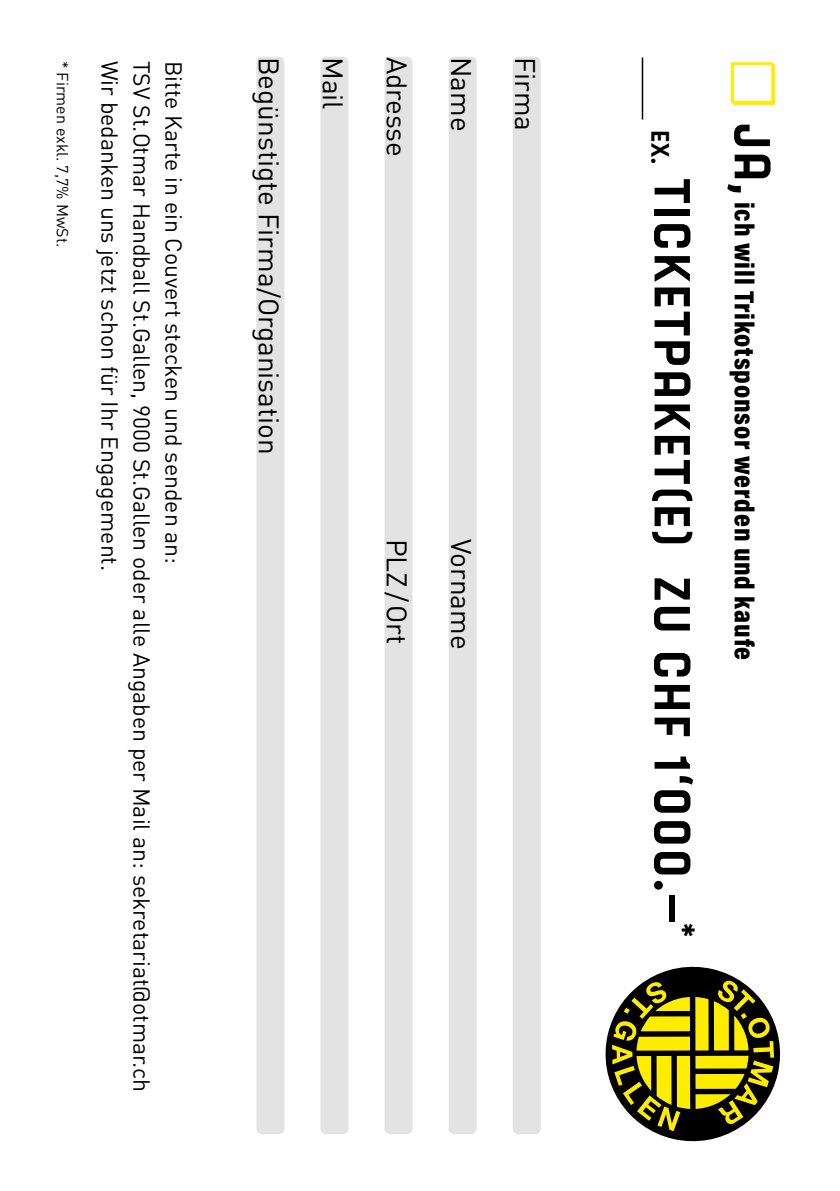
<style>
.page{position:relative;width:840px;height:1191px;background:#fff}
.page>*{position:absolute;margin:0;border:0;box-sizing:border-box;transform-origin:0 0}
.t1{font:56px "Letteria Pro Caps Sans";letter-spacing:.03em;color:#000}
.t2{font:28px "DIN";color:#000}
.t3{font:900 28px "Acumin Pro Cond";letter-spacing:.03em;color:#000}
.t4{font:23px/32px "DIN";color:#000}
.t5{font:16px "DIN";color:#000}
.s1{font-size:28px}
.s2{font-size:66px;color:#ffed00}
.s3{font-family:"Letteria Pro Caps Sans";font-weight:400;font-size:56px}
</style>
<div class="page">
<svg style="left:605px;top:966px;width:176px;height:176px"></svg>
<hr style="left:641px;top:58px;width:2px;height:61px;background:#000">
<div style="left:512px;top:57px;width:28px;height:1077px;background:#e3e3e3;border-radius:6px"></div>
<div style="left:448px;top:57px;width:28px;height:1077px;background:#e3e3e3;border-radius:6px"></div>
<div style="left:384px;top:57px;width:28px;height:1077px;background:#e3e3e3;border-radius:6px"></div>
<div style="left:320px;top:57px;width:28px;height:1077px;background:#e3e3e3;border-radius:6px"></div>
<div style="left:256px;top:57px;width:28px;height:1077px;background:#e3e3e3;border-radius:6px"></div>
<p class="t5" style="left:72px;top:61px;width:188px;rotate:90deg">* Firmen exkl. 7,7% MwSt.</p>
<p class="t4" style="left:190px;top:61px;width:1033px;rotate:90deg">Bitte Karte in ein Couvert stecken und senden an:<br>TSV St.Otmar Handball St.Gallen, 9000 St.Gallen oder alle Angaben per Mail an: sekretariat@otmar.ch<br>Wir bedanken uns jetzt schon für Ihr Engagement.</p>
<p class="t2" style="left:286px;top:57px;width:400px;rotate:90deg">Begünstigte Firma/Organisation</p>
<p class="t2" style="left:350px;top:57px;width:54px;rotate:90deg">Mail</p>
<p class="t2" style="left:414px;top:57px;width:102px;rotate:90deg">Adresse</p>
<p class="t2" style="left:478px;top:57px;width:76px;rotate:90deg">Name</p>
<p class="t2" style="left:542px;top:57px;width:76px;rotate:90deg">Firma</p>
<p class="t2" style="left:414px;top:539px;width:107px;rotate:90deg">PLZ / Ort</p>
<p class="t2" style="left:478px;top:539px;width:112px;rotate:90deg">Vorname</p>
<h1 class="t1" style="left:707px;top:130px;width:809px;rotate:90deg"><span class="s1">Ex.</span> TIckEtpAkEt(E) zU CHF 1‘000.–<sup>*</sup></h1>
<p class="t3" style="left:762px;top:58px;width:604px;rotate:90deg"><span class="s2">☐</span> <span class="s3">JA,</span> ich will Trikotsponsor werden und kaufe</p>
</div>
